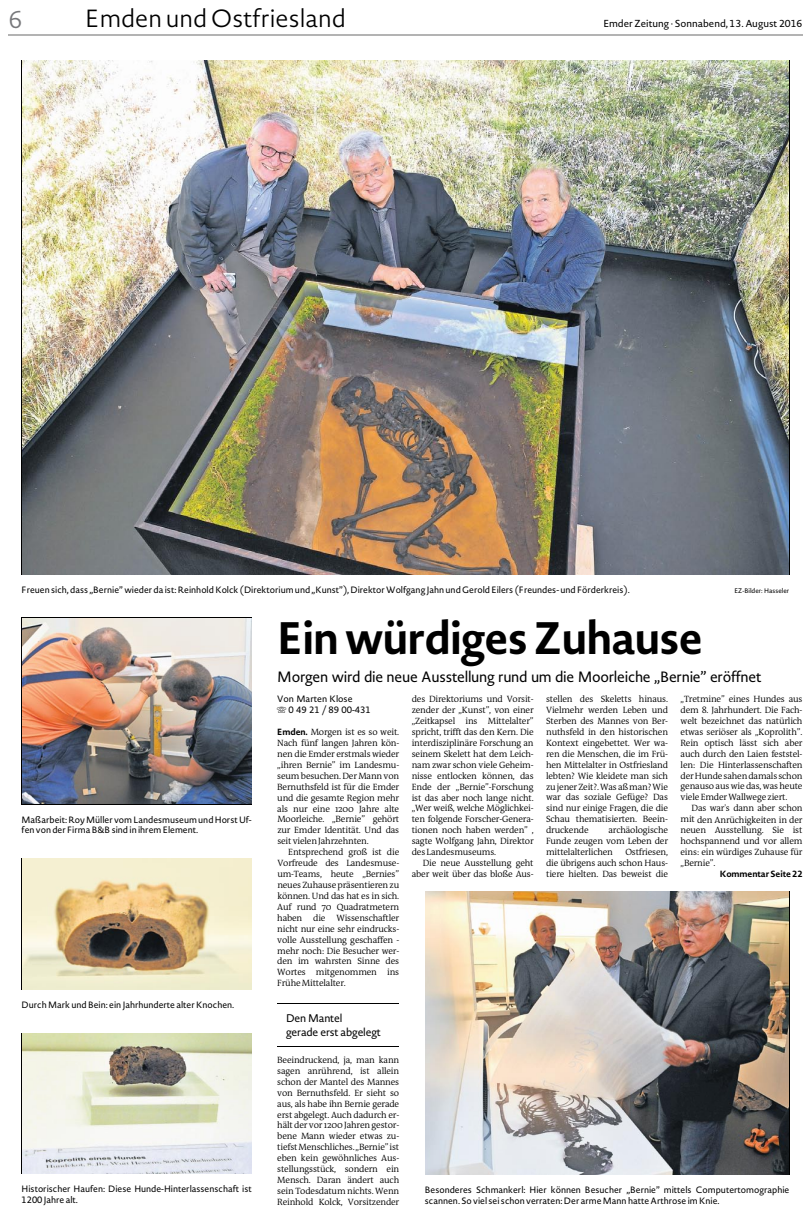
<style>
.page{position:relative;width:811px;height:1225px;background:#fff}
.page>*{position:absolute;margin:0;border:0;box-sizing:border-box;transform-origin:0 0}
.t1{font:700 44.8px "Novel Sans Pro";letter-spacing:-.02em;color:#000}
.t2{font:300 24.5px "Novel Sans Pro";color:#000}
.t3{font:300 24px "Novel Sans Pro";color:#77787b}
.t4{font:14.7px "Novel Sans Pro";letter-spacing:-.02em;color:#000}
.t5{font:10.9px/14.2px "Novel Sans Pro";letter-spacing:-.02em;color:#000}
.t6{font:10px "Novel Sans Pro";color:#000}
.t7{font:300 9.2px/10.9px "The Antiqua B W4";letter-spacing:-.02em;color:#000;text-align:justify}
.t8{font:9.1px/10.9px "Novel Sans Pro";color:#000}
.t9{font:700 8.8px "Novel Sans Pro";letter-spacing:-.01em;color:#000}
.t10{font:6.6px "Novel Sans Pro";color:#000}
.s1{font-family:"EZ Logo"}
.s2{font-family:"Novel Sans Pro";font-weight:700;font-size:8.8px}
</style>
<div class="page">
<hr style="left:10px;top:34px;width:791px;height:1px;background:#b3b3b3">
<hr style="left:22px;top:60px;width:767px;height:1px;background:#000">
<hr style="left:22px;top:574px;width:767px;height:1px;background:#000">
<hr style="left:789px;top:61px;width:1px;height:513px;background:#000">
<img style="left:22px;top:61px;width:767px;height:513px">
<hr style="left:22px;top:1173px;width:229px;height:1px;background:#000">
<hr style="left:251px;top:1033px;width:1px;height:140px;background:#000">
<img style="left:22px;top:1033px;width:229px;height:140px">
<hr style="left:22px;top:989px;width:229px;height:1px;background:#000">
<hr style="left:251px;top:858px;width:1px;height:131px;background:#000">
<img style="left:22px;top:858px;width:229px;height:131px">
<hr style="left:22px;top:617px;width:229px;height:1px;background:#000">
<hr style="left:22px;top:804px;width:229px;height:1px;background:#000">
<hr style="left:251px;top:618px;width:1px;height:186px;background:#000">
<img style="left:22px;top:618px;width:229px;height:186px">
<hr style="left:277px;top:1003px;width:122px;height:1px;background:#000">
<hr style="left:277px;top:1046px;width:122px;height:1px;background:#000">
<hr style="left:425px;top:1174px;width:364px;height:1px;background:#000">
<hr style="left:789px;top:891px;width:1px;height:283px;background:#000">
<img style="left:425px;top:891px;width:364px;height:283px">
<h2 class="t2" style="left:85px;top:1px;width:262px">Emden und Ostfriesland</h2>
<h3 class="t3" style="left:9px;top:3px;width:16px">6</h3>
<p class="t6" style="left:603px;top:16px;width:200px">Emder Zeitung · Sonnabend, 13. August 2016</p>
<p class="t8" style="left:22px;top:584px;width:609px">Freuen sich, dass „Bernie” wieder da ist: Reinhold Kolck (Direktorium und „Kunst”), DirektorWolfgang Jahn und Gerold Eilers (Freundes- und Förderkreis).</p>
<p class="t10" style="left:734px;top:586px;width:56px">EZ-Bilder: Hasseler</p>
<p class="t8" style="left:22px;top:813px;width:232px">Maßarbeit:RoyMüller vomLandesmuseumundHorstUf&shy;fen von der FirmaB&amp;Bsind in ihrem Element.</p>
<p class="t8" style="left:22px;top:999px;width:214px">DurchMark undBein: ein Jahrhunderte alter Knochen.</p>
<p class="t8" style="left:22px;top:1183px;width:232px">Historischer Haufen: Diese Hunde-Hinterlassenschaft ist<br>1200 Jahre alt.</p>
<h1 class="t1" style="left:277px;top:605px;width:427px">EinwürdigesZuhause</h1>
<h3 class="t4" style="left:277px;top:666px;width:486px">Morgen wird die neue Ausstellung rund um die Moorleiche „Bernie” eröffnet</h3>
<p class="t8" style="left:277px;top:693px;width:95px">Von Marten Klose<br><span class="s1">s</span> 0 49 21 / 89 00-431</p>
<p class="t7" style="left:277px;top:726px;width:123px"><span class="s2">Emden.</span> Morgen ist es so weit.<br>Nach fünf langen Jahren kön&shy;nen die Emder erstmals wieder „ihren Bernie” im Landesmu&shy;seum besuchen. Der Mann von Bernuthsfeld ist für die Emder und die gesamte Region mehr als nur eine 1200 Jahre alte Moorleiche. „Bernie” gehört zur Emder Identität. Und das seitvielenJahrzehnten.</p>
<p class="t7" style="left:277px;top:846px;width:123px;text-indent:11px">Entsprechend groß ist die Vorfreude des Landesmuse&shy;um-Teams, heute „Bernies” neues Zuhause präsentieren zu können. Und das hat es in sich.<br>Auf rund 70 Quadratmetern haben die Wissenschaftler nicht nur eine sehr eindrucks&shy;volle Ausstellung geschaffen - mehr noch: Die Besucher wer&shy;den im wahrsten Sinne des Wortes mitgenommen ins FrüheMittelalter.</p>
<p class="t5" style="left:286px;top:1010px;width:96px">Den Mantel<br>gerade erst abgelegt</p>
<p class="t7" style="left:277px;top:1054px;width:123px">Beeindruckend, ja, man kann sagen anrührend, ist allein schon der Mantel des Mannes von Bernuthsfeld. Er sieht so aus, als habe ihn Bernie gerade erst abgelegt. Auch dadurch er&shy;hält der vor 1200 Jahren gestor&shy;bene Mann wieder etwas zu&shy;tiefstMenschliches.„Bernie”ist eben kein gewöhnliches Aus&shy;stellungsstück, sondern ein Mensch. Daran ändert auch sein Todesdatum nichts. Wenn Reinhold Kolck, Vorsitzender</p>
<p class="t7" style="left:680px;top:693px;width:123px">„Tretmine” eines Hundes aus dem 8. Jahrhundert. Die Fach&shy;welt bezeichnet das natürlich etwas seriöser als „Koprolith”.<br>Rein optisch lässt sich aber auch durch den Laien feststel&shy;len: Die Hinterlassenschaften derHundesahendamals schon genauso aus wie das, was heute vieleEmderWallwege ziert.</p>
<p class="t7" style="left:680px;top:803px;width:123px;text-indent:11px">Das war's dann aber schon mit den Anrüchigkeiten in der neuen Ausstellung. Sie ist hochspannend und vor allem eins: ein würdiges Zuhause für „Bernie”.</p>
<p class="t9" style="left:720px;top:867px;width:84px">KommentarSeite22</p>
<p class="t7" style="left:546px;top:693px;width:123px">stellen des Skeletts hinaus.<br>Vielmehr werden Leben und Sterben des Mannes von Ber&shy;nuthsfeld in den historischen Kontext eingebettet. Wer wa&shy;ren die Menschen, die im Frü&shy;hen Mittelalter in Ostfriesland lebten? Wie kleidete man sich zujenerZeit?.Wasaßman?Wie war das soziale Gefüge? Das sind nur einige Fragen, die die Schau thematisierten. Beein&shy;druckende</p>
<p class="t7" style="left:412px;top:694px;width:123px">des Direktoriums und Vorsit&shy;zender der „Kunst”, von einer „Zeitkapsel ins Mittelalter” spricht, trifft das den Kern. Die interdisziplinäre Forschung an seinem Skelett hat dem Leich&shy;nam zwar schon viele Geheim&shy;nisse entlocken können, das Ende der „Bernie”-Forschung ist das aber noch lange nicht. „Wer weiß, welche Möglichkei&shy;ten folgende Forscher-Genera&shy;tionen noch haben werden” , sagte Wolfgang Jahn, Direktor des Landesmuseums.</p>
<p class="t7" style="left:412px;top:857px;width:123px;text-align:right">Die neue Ausstellung geht aber weit über das bloße Aus-</p>
<p class="t7" style="left:546px;top:824px;width:123px;text-indent:62px">archäologische Funde zeugen vom Leben der mittelalterlichen</p>
<p class="t7" style="left:546px;top:846px;width:123px;text-indent:79px">Ostfriesen, die übrigens auch schon Haus&shy;tiere hielten. Das beweist die</p>
<p class="t8" style="left:425px;top:1184px;width:366px">Besonderes Schmankerl: Hier können Besucher „Bernie” mittels Computertomographie scannen. So viel sei schon verraten: Der armeMann hatte Arthrose im Knie.</p>
</div>
